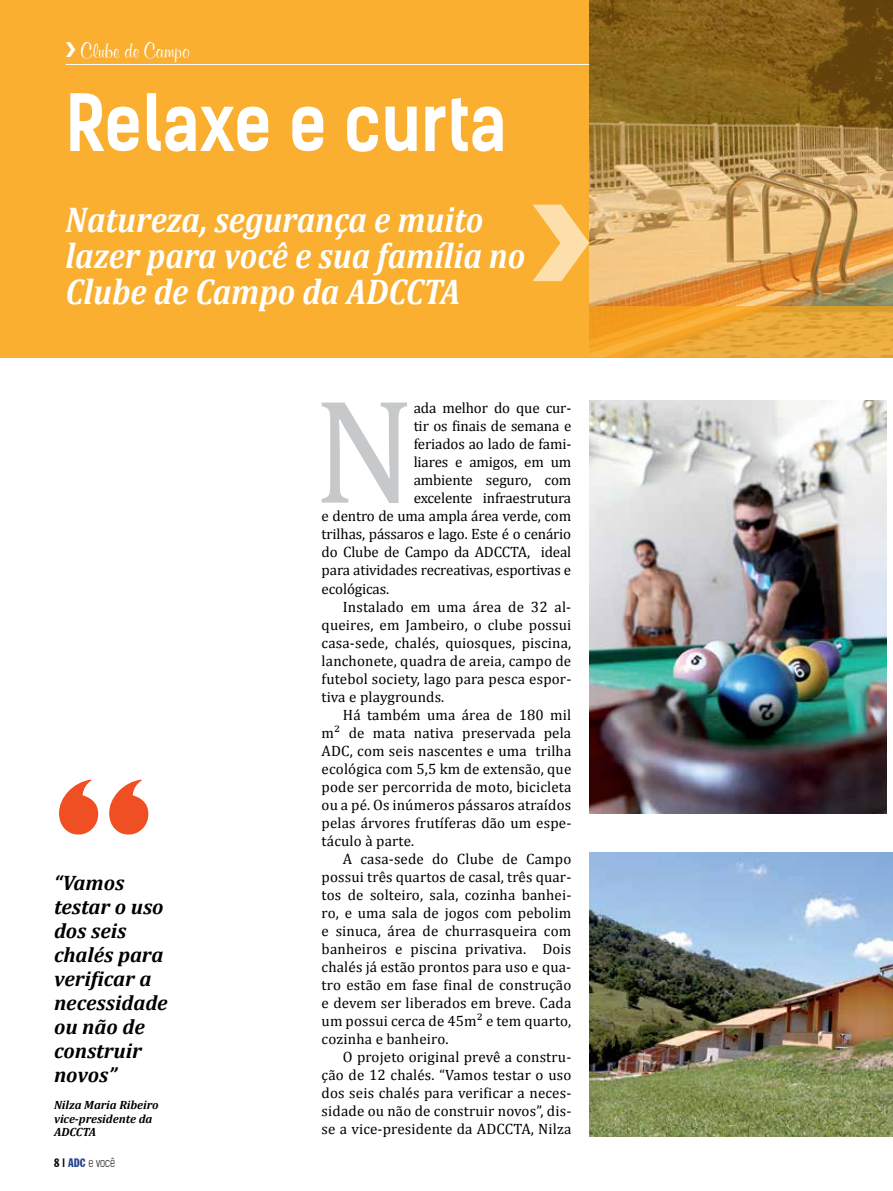
<style>
.page{position:relative;width:893px;height:1191px;background:#fff}
.page>*{position:absolute;margin:0;border:0;box-sizing:border-box;transform-origin:0 0}
.t1{font:150px "Cambria";color:#c7c8ca}
.t2{font:800 120px "Gill Sans";color:#f04e23}
.t3{font:700 75px "Kelson Sans";color:#fff;scale:.9 1}
.t4{font:italic 700 36px/36px "Cambria";color:#fff;scale:.9 1}
.t5{font:italic 700 21px/24px "Cambria";color:#000}
.t6{font:700 21px "Murray Hill BT";color:#fff}
.t7{font:15px "Cambria";letter-spacing:.01em;color:#000}
.t8{font:15px/18px "Cambria";letter-spacing:-.01em;color:#000;text-align:right}
.t9{font:italic 700 12px/13.5px "Cambria";color:#000}
.t10{font:300 12px "Kelson Sans";color:#000;scale:.9 1}
.s1{font-family:"Franklin Gothic";font-weight:400;font-stretch:extra-condensed}
.s2{font-family:"Franklin Gothic";font-weight:400;font-stretch:extra-condensed;color:#25408f}
</style>
<div class="page">
<div style="left:0;top:0;width:589px;height:358px;background:#faaf31"></div>
<svg style="left:532px;top:204px;width:57px;height:78px"></svg>
<img style="left:589px;top:401px;width:297px;height:413px">
<img style="left:589px;top:852px;width:304px;height:285px">
<hr style="left:66px;top:64px;width:523px;height:1px;background:#fff">
<svg style="left:589px;top:0;width:304px;height:358px;background:#b88b41"></svg>
<h3 class="t6" style="left:81px;top:38px;width:111px">Clube de Campo</h3>
<h3 class="t3" style="left:66px;top:77px;width:491px">Relaxe e curta</h3>
<h3 class="t4" style="left:66px;top:201px;width:512px">Natureza, segurança e muito lazer para você e sua família no<br>Clube de Campo da ADCCTA</h3>
<h2 class="t2" style="left:54px;top:751px;width:100px">“</h2>
<h3 class="t5" style="left:54px;top:870px;width:115px">“Vamos testar o uso dos seis chalés para verificar a necessidade ou não de construir novos”</h3>
<p class="t9" style="left:54px;top:1097px;width:106px">Nilza Maria Ribeiro vice-presidente da<br>ADCCTA</p>
<p class="t10" style="left:54px;top:1155px;width:69px"><span class="s1">8 |</span> <span class="s2">ADC</span> e você</p>
<p class="t8" style="left:322px;top:398px;width:251px">ada melhor do que cur-<br>tir os finais de semana e<br>feriados ao lado de fami-<br>liares e amigos, em um<br>ambiente seguro, com<br>excelente infraestrutura<br>e dentro de uma ampla área verde, com trilhas, pássaros e lago. Este é o cenário do Clube de Campo da ADCCTA, ideal para atividades recreativas, esportivas e</p>
<p class="t8" style="left:322px;top:580px;width:69px">ecológicas.</p>
<p class="t7" style="left:343px;top:598px;width:230px">Instalado em uma área de 32 al-</p>
<p class="t7" style="left:322px;top:616px;width:251px">queires, em Jambeiro, o clube possui</p>
<p class="t7" style="left:322px;top:634px;width:251px">casa-sede, chalés, quiosques, piscina,</p>
<p class="t7" style="left:322px;top:652px;width:251px">lanchonete, quadra de areia, campo de</p>
<p class="t7" style="left:322px;top:670px;width:251px">futebol society, lago para pesca espor-</p>
<p class="t7" style="left:322px;top:688px;width:124px">tiva e playgrounds.</p>
<p class="t7" style="left:343px;top:706px;width:230px">Há também uma área de 180 mil</p>
<p class="t7" style="left:322px;top:724px;width:251px">m² de mata nativa preservada pela</p>
<p class="t7" style="left:322px;top:742px;width:251px">ADC, com seis nascentes e uma trilha</p>
<p class="t7" style="left:322px;top:760px;width:251px">ecológica com 5,5 km de extensão, que</p>
<p class="t7" style="left:322px;top:778px;width:251px">pode ser percorrida de moto, bicicleta</p>
<p class="t7" style="left:322px;top:796px;width:251px">ou a pé. Os inúmeros pássaros atraídos</p>
<p class="t7" style="left:322px;top:814px;width:251px">pelas árvores frutíferas dão um espe-</p>
<p class="t7" style="left:322px;top:832px;width:94px">táculo à parte.</p>
<p class="t7" style="left:343px;top:850px;width:230px">A casa-sede do Clube de Campo</p>
<p class="t7" style="left:322px;top:868px;width:251px">possui três quartos de casal, três quar-</p>
<p class="t7" style="left:322px;top:886px;width:251px">tos de solteiro, sala, cozinha banhei-</p>
<p class="t7" style="left:322px;top:904px;width:251px">ro, e uma sala de jogos com pebolim</p>
<p class="t7" style="left:322px;top:922px;width:251px">e sinuca, área de churrasqueira com</p>
<p class="t7" style="left:322px;top:940px;width:251px">banheiros e piscina privativa. Dois</p>
<p class="t7" style="left:322px;top:958px;width:251px">chalés já estão prontos para uso e qua-</p>
<p class="t7" style="left:322px;top:976px;width:251px">tro estão em fase final de construção</p>
<p class="t7" style="left:322px;top:994px;width:251px">e devem ser liberados em breve. Cada</p>
<p class="t7" style="left:322px;top:1012px;width:251px">um possui cerca de 45m² e tem quarto,</p>
<p class="t7" style="left:322px;top:1030px;width:128px">cozinha e banheiro.</p>
<p class="t7" style="left:343px;top:1048px;width:230px">O projeto original prevê a constru-</p>
<p class="t7" style="left:322px;top:1066px;width:251px">ção de 12 chalés. “Vamos testar o uso</p>
<p class="t7" style="left:322px;top:1084px;width:251px">dos seis chalés para verificar a neces-</p>
<p class="t7" style="left:322px;top:1102px;width:251px">sidade ou não de construir novos”, dis-</p>
<p class="t7" style="left:322px;top:1120px;width:251px">se a vice-presidente da ADCCTA, Nilza</p>
<h1 class="t1" style="left:313px;top:363px;width:104px">N</h1>
</div>
